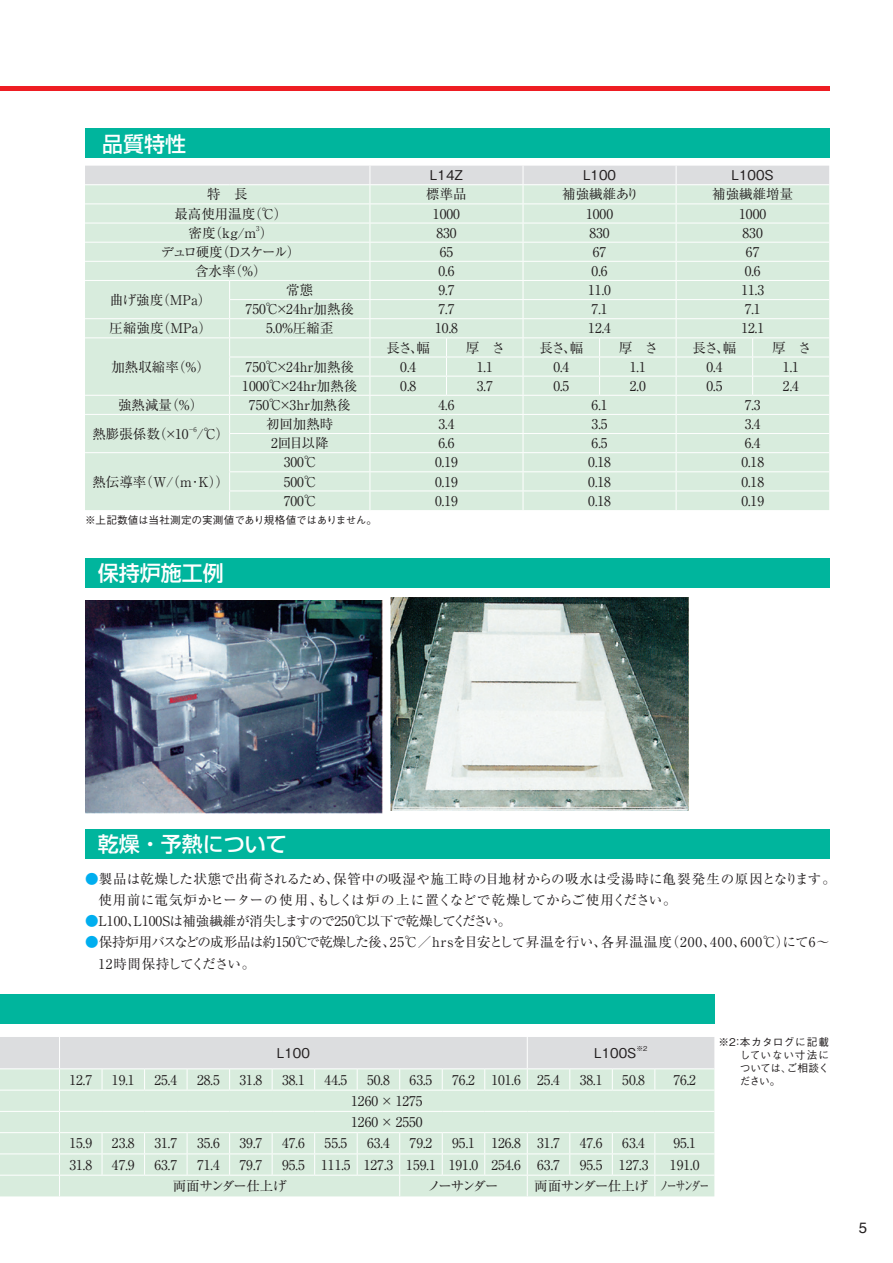
<style>
.page{position:relative;width:893px;height:1263px;background:#fff}
.page>*{position:absolute;margin:0;border:0;box-sizing:border-box;transform-origin:0 0}
.t1{font:500 21px "Shin Go Pro";color:#fff}
.t2{font:15px "Helvetica";color:#231f20}
.t3{font:13.5px "Ryumin Pr 6 N";color:#231f20}
.t4{font:13.5px/21.3px "Ryumin Pr 6";color:#231f20}
.t5{font:13.5px/21.3px "Ryumin Pro";color:#231f20}
.t6{font:13.5px "Ryumin Pro";letter-spacing:-.02em;color:#231f20}
.t7{font:500 13.5px "Gothic BBB Pr 6";color:#231f20}
.t8{font:13.5px "Ryumin Pr 6";letter-spacing:-.1em;color:#231f20}
.t9{font:13.5px "Ryumin Pr 6 N";letter-spacing:-.11em;color:#231f20}
.t10{font:13.5px "Ryumin Pr 6";letter-spacing:-.04em;color:#231f20}
.t11{font:500 10.65px/12.8px "Gothic BBB Pr 6";letter-spacing:.005em;color:#231f20;text-align:justify}
.t12{font:6.75px "Ryumin Pr 6 N";color:#231f20}
.t13{font:500 6.75px "Gothic BBB Pr 6";color:#231f20}
.s1{color:#00aeef}
</style>
<div class="page">
<hr style="left:0;top:86px;width:829px;height:4px;background:#ee1d23">
<div style="left:85px;top:558px;width:744px;height:30px;background:#00b59d"></div>
<img style="left:85px;top:600px;width:298px;height:213px">
<img style="left:391px;top:597px;width:297px;height:213px">
<div style="left:85px;top:829px;width:744px;height:30px;background:#00b59d"></div>
<div style="left:0;top:994px;width:714px;height:30px;background:#00b59d"></div>
<div style="left:85px;top:129px;width:744px;height:29px;background:#00b59d"></div>
<svg style="left:85px;top:166px;width:744px;height:344px"></svg>
<hr style="left:753px;top:490px;width:76px;height:1px;background:#fff">
<svg style="left:0;top:1037px;width:714px;height:159px"></svg>
<h1 class="t1" style="left:102px;top:126px;width:85px">品質特性</h1>
<p class="t7" style="left:430px;top:164px;width:35px">L14Z</p>
<p class="t7" style="left:583px;top:164px;width:35px">L100</p>
<p class="t7" style="left:731px;top:164px;width:44px">L100S</p>
<p class="t3" style="left:207px;top:184px;width:42px">特　長</p>
<p class="t3" style="left:426px;top:184px;width:42px">標準品</p>
<p class="t3" style="left:562px;top:184px;width:79px">補強繊維あり</p>
<p class="t3" style="left:712px;top:184px;width:82px">補強繊維増量</p>
<p class="t3" style="left:174px;top:203px;width:114px">最高使用温度（℃）</p>
<p class="t3" style="left:433px;top:203px;width:28px">1000</p>
<p class="t3" style="left:586px;top:203px;width:28px">1000</p>
<p class="t3" style="left:739px;top:203px;width:28px">1000</p>
<p class="t3" style="left:189px;top:222px;width:86px">密度（kg/m ）</p>
<p class="t12" style="left:256px;top:223px;width:5px">3</p>
<p class="t3" style="left:436px;top:222px;width:22px">830</p>
<p class="t3" style="left:589px;top:222px;width:22px">830</p>
<p class="t3" style="left:742px;top:222px;width:22px">830</p>
<p class="t9" style="left:161px;top:241px;width:141px">デュロ硬度（Dスケール）</p>
<p class="t3" style="left:440px;top:241px;width:15px">65</p>
<p class="t3" style="left:593px;top:241px;width:15px">67</p>
<p class="t3" style="left:746px;top:241px;width:15px">67</p>
<p class="t3" style="left:195px;top:260px;width:73px">含水率（%）</p>
<p class="t3" style="left:438px;top:260px;width:17px">0.6</p>
<p class="t3" style="left:592px;top:260px;width:17px">0.6</p>
<p class="t3" style="left:745px;top:260px;width:17px">0.6</p>
<p class="t3" style="left:110px;top:289px;width:103px">曲げ強度（MPa）</p>
<p class="t3" style="left:286px;top:279px;width:28px">常態</p>
<p class="t3" style="left:438px;top:279px;width:17px">9.7</p>
<p class="t3" style="left:588px;top:279px;width:24px">11.0</p>
<p class="t3" style="left:741px;top:279px;width:24px">11.3</p>
<p class="t3" style="left:246px;top:299px;width:110px">750℃×24hr加熱後</p>
<p class="t3" style="left:438px;top:299px;width:17px">7.7</p>
<p class="t3" style="left:592px;top:299px;width:17px">7.1</p>
<p class="t3" style="left:745px;top:299px;width:17px">7.1</p>
<p class="t3" style="left:110px;top:318px;width:104px">圧縮強度（MPa）</p>
<p class="t3" style="left:266px;top:318px;width:69px">5.0%圧縮歪</p>
<p class="t3" style="left:435px;top:318px;width:24px">10.8</p>
<p class="t3" style="left:588px;top:318px;width:24px">12.4</p>
<p class="t3" style="left:741px;top:318px;width:24px">12.1</p>
<p class="t3" style="left:111px;top:356px;width:100px">加熱収縮率（%）</p>
<p class="t3" style="left:386px;top:337px;width:45px">長さ、幅</p>
<p class="t3" style="left:466px;top:337px;width:40px">厚　さ</p>
<p class="t3" style="left:540px;top:337px;width:45px">長さ、幅</p>
<p class="t3" style="left:619px;top:337px;width:40px">厚　さ</p>
<p class="t3" style="left:693px;top:337px;width:45px">長さ、幅</p>
<p class="t3" style="left:772px;top:337px;width:40px">厚　さ</p>
<p class="t3" style="left:246px;top:356px;width:110px">750℃×24hr加熱後</p>
<p class="t3" style="left:400px;top:356px;width:17px">0.4</p>
<p class="t3" style="left:477px;top:356px;width:17px">1.1</p>
<p class="t3" style="left:553px;top:356px;width:17px">0.4</p>
<p class="t3" style="left:630px;top:356px;width:17px">1.1</p>
<p class="t3" style="left:706px;top:356px;width:17px">0.4</p>
<p class="t3" style="left:783px;top:356px;width:17px">1.1</p>
<p class="t3" style="left:242px;top:375px;width:117px">1000℃×24hr加熱後</p>
<p class="t3" style="left:400px;top:375px;width:17px">0.8</p>
<p class="t3" style="left:477px;top:375px;width:17px">3.7</p>
<p class="t3" style="left:553px;top:375px;width:17px">0.5</p>
<p class="t3" style="left:630px;top:375px;width:17px">2.0</p>
<p class="t3" style="left:706px;top:375px;width:17px">0.5</p>
<p class="t3" style="left:783px;top:375px;width:17px">2.4</p>
<p class="t3" style="left:118px;top:394px;width:87px">強熱減量（%）</p>
<p class="t3" style="left:249px;top:394px;width:103px">750℃×3hr加熱後</p>
<p class="t3" style="left:438px;top:394px;width:17px">4.6</p>
<p class="t3" style="left:592px;top:394px;width:17px">6.1</p>
<p class="t3" style="left:745px;top:394px;width:17px">7.3</p>
<p class="t3" style="left:92px;top:423px;width:98px">熱膨張係数（×10</p>
<p class="t12" style="left:188px;top:424px;width:11px">−6</p>
<p class="t3" style="left:197px;top:423px;width:34px">/℃）</p>
<p class="t3" style="left:266px;top:413px;width:69px">初回加熱時</p>
<p class="t3" style="left:438px;top:413px;width:17px">3.4</p>
<p class="t3" style="left:592px;top:413px;width:17px">3.5</p>
<p class="t3" style="left:745px;top:413px;width:17px">3.4</p>
<p class="t3" style="left:271px;top:433px;width:59px">2回目以降</p>
<p class="t3" style="left:438px;top:433px;width:17px">6.6</p>
<p class="t3" style="left:592px;top:433px;width:17px">6.5</p>
<p class="t3" style="left:745px;top:433px;width:17px">6.4</p>
<p class="t3" style="left:284px;top:452px;width:35px">300℃</p>
<p class="t3" style="left:435px;top:452px;width:24px">0.19</p>
<p class="t3" style="left:588px;top:452px;width:24px">0.18</p>
<p class="t3" style="left:741px;top:452px;width:24px">0.18</p>
<p class="t3" style="left:284px;top:471px;width:35px">500℃</p>
<p class="t3" style="left:435px;top:471px;width:24px">0.19</p>
<p class="t3" style="left:588px;top:471px;width:24px">0.18</p>
<p class="t3" style="left:741px;top:471px;width:24px">0.18</p>
<p class="t3" style="left:284px;top:490px;width:35px">700℃</p>
<p class="t3" style="left:435px;top:490px;width:24px">0.19</p>
<p class="t3" style="left:588px;top:490px;width:24px">0.18</p>
<p class="t3" style="left:741px;top:490px;width:24px">0.19</p>
<p class="t11" style="left:85px;top:513px;width:293px">※上記数値は当社測定の実測値であり規格値ではありません。</p>
<p class="t3" style="left:92px;top:471px;width:138px">熱伝導率（W/（m･K））</p>
<h1 class="t1" style="left:98px;top:556px;width:127px">保持炉施工例</h1>
<h1 class="t1" style="left:98px;top:827px;width:190px">乾燥・予熱について</h1>
<p class="t5" style="left:99px;top:867px;width:739px;text-indent:-13px"><span class="s1">●</span>製品は乾燥した状態で出荷されるため、保管中の吸湿や施工時の目地材からの吸水は受湯時に亀裂発生の原因となります。使用前に電気炉かヒーターの使用、もしくは炉の上に置くなどで乾燥してからご使用ください。</p>
<p class="t6" style="left:85px;top:910px;width:428px"><span class="s1">●</span>L100、L100Sは補強繊維が消失しますので250℃以下で乾燥してください。</p>
<p class="t5" style="left:99px;top:931px;width:733px;text-indent:-14px"><span class="s1">●</span>保持炉用バスなどの成形品は約150℃で乾燥した後、25℃／hrsを目安として昇温を行い、各昇温温度（200、400、600℃）にて6～<br>12時間保持してください。</p>
<p class="t7" style="left:277px;top:1042px;width:35px">L100</p>
<p class="t7" style="left:594px;top:1042px;width:44px">L100S</p>
<p class="t13" style="left:636px;top:1043px;width:13px">※2</p>
<p class="t11" style="left:740px;top:1035px;width:91px;text-indent:-21px">※2：本カタログに記載していない寸法については、ご相談く</p>
<p class="t4" style="left:69px;top:1068px;width:24px">12.7</p>
<p class="t4" style="left:112px;top:1068px;width:24px">19.1</p>
<p class="t4" style="left:154px;top:1068px;width:24px">25.4</p>
<p class="t4" style="left:197px;top:1068px;width:24px">28.5</p>
<p class="t4" style="left:240px;top:1068px;width:24px">31.8</p>
<p class="t4" style="left:282px;top:1068px;width:24px">38.1</p>
<p class="t4" style="left:325px;top:1068px;width:24px">44.5</p>
<p class="t4" style="left:367px;top:1068px;width:24px">50.8</p>
<p class="t4" style="left:410px;top:1068px;width:24px">63.5</p>
<p class="t4" style="left:452px;top:1068px;width:109px">76.2 101.6 25.4</p>
<p class="t4" style="left:580px;top:1068px;width:24px">38.1</p>
<p class="t4" style="left:622px;top:1068px;width:24px">50.8</p>
<p class="t4" style="left:673px;top:1068px;width:24px">76.2</p>
<p class="t11" style="left:740px;top:1073px;width:42px">ださい。</p>
<p class="t4" style="left:351px;top:1089px;width:73px">1260 × 1275<br>1260 × 2550</p>
<p class="t4" style="left:69px;top:1132px;width:24px">15.9</p>
<p class="t4" style="left:112px;top:1132px;width:24px">23.8</p>
<p class="t4" style="left:154px;top:1132px;width:24px">31.7</p>
<p class="t4" style="left:197px;top:1132px;width:24px">35.6</p>
<p class="t4" style="left:240px;top:1132px;width:24px">39.7</p>
<p class="t4" style="left:282px;top:1132px;width:24px">47.6</p>
<p class="t4" style="left:325px;top:1132px;width:24px">55.5</p>
<p class="t4" style="left:367px;top:1132px;width:24px">63.4</p>
<p class="t4" style="left:410px;top:1132px;width:24px">79.2</p>
<p class="t4" style="left:452px;top:1132px;width:109px">95.1 126.8 31.7</p>
<p class="t4" style="left:580px;top:1132px;width:24px">47.6</p>
<p class="t4" style="left:622px;top:1132px;width:24px">63.4</p>
<p class="t4" style="left:673px;top:1132px;width:24px">95.1</p>
<p class="t4" style="left:69px;top:1153px;width:24px">31.8</p>
<p class="t4" style="left:112px;top:1153px;width:24px">47.9</p>
<p class="t4" style="left:154px;top:1153px;width:24px">63.7</p>
<p class="t4" style="left:197px;top:1153px;width:24px">71.4</p>
<p class="t4" style="left:240px;top:1153px;width:24px">79.7</p>
<p class="t4" style="left:282px;top:1153px;width:279px">95.5 111.5 127.3 159.1 191.0 254.6 63.7</p>
<p class="t4" style="left:580px;top:1153px;width:70px">95.5 127.3</p>
<p class="t4" style="left:670px;top:1153px;width:31px">191.0</p>
<p class="t10" style="left:173px;top:1175px;width:115px">両面サンダー仕上げ</p>
<p class="t4" style="left:427px;top:1174px;width:73px">ノーサンダー</p>
<p class="t8" style="left:534px;top:1175px;width:176px">両面サンダー仕上げ ノーサンダー</p>
<p class="t2" style="left:859px;top:1216px;width:10px">5</p>
</div>
